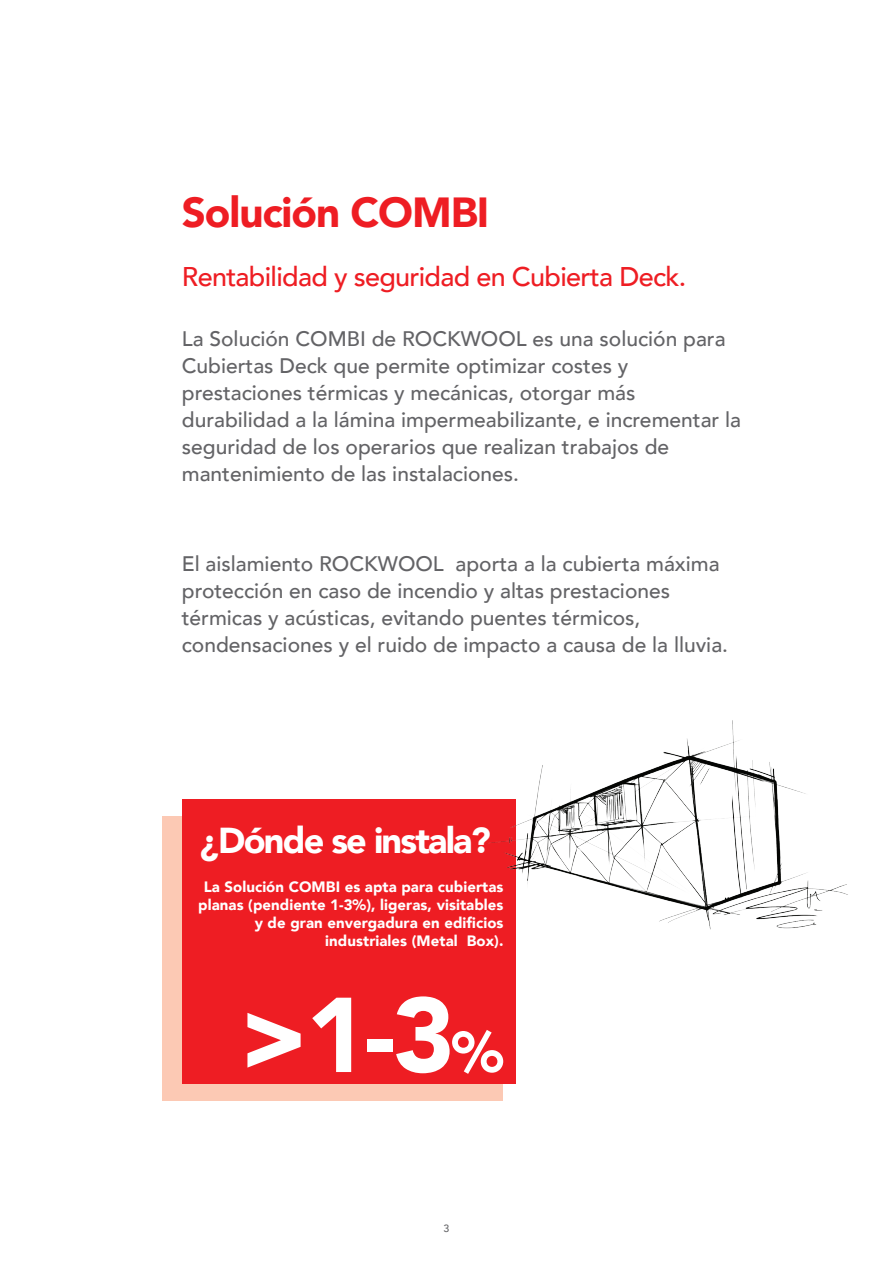
<style>
.page{position:relative;width:893px;height:1263px;background:#fff}
.page>*{position:absolute;margin:0;border:0;box-sizing:border-box;transform-origin:0 0}
.t1{font:900 105px "Avenir";color:#fff}
.t2{font:900 42px "Avenir";letter-spacing:-.025em;color:#ee1d23}
.t3{font:900 36px "Avenir";letter-spacing:-.05em;color:#fff}
.t4{font:500 27px "Avenir";letter-spacing:-.025em;color:#ee1d23}
.t5{font:500 21px/27px "Avenir";color:#636366}
.t6{font:900 15px/18px "Avenir";letter-spacing:.005em;color:#fff;text-align:right}
.t7{font:500 10.5px "Avenir";color:#636366}
.s1{font-size:57px}
</style>
<div class="page">
<div style="left:163px;top:816px;width:340px;height:284px;background:#fcc9b4"></div>
<div style="left:182px;top:799px;width:333px;height:285px;background:#ee1d23"></div>
<img style="left:486px;top:720px;width:362px;height:242px">
<h2 class="t2" style="left:182px;top:177px;width:309px">Solución COMBI</h2>
<p class="t4" style="left:182px;top:253px;width:506px">Rentabilidad y seguridad en Cubierta Deck.</p>
<p class="t5" style="left:182px;top:324px;width:561px">La Solución COMBI de ROCKWOOL es una solución para Cubiertas Deck que permite optimizar costes y prestaciones térmicas y mecánicas, otorgar más durabilidad a la lámina impermeabilizante, e incrementar la seguridad de los operarios que realizan trabajos de mantenimiento de las instalaciones.</p>
<p class="t5" style="left:182px;top:549px;width:548px">El aislamiento ROCKWOOL aporta a la cubierta máxima protección en caso de incendio y altas prestaciones térmicas y acústicas, evitando puentes térmicos, condensaciones y el ruido de impacto a causa de la lluvia.</p>
<h3 class="t3" style="left:200px;top:810px;width:292px">¿Dónde se instala?</h3>
<p class="t6" style="left:198px;top:877px;width:307px">La Solución COMBI es apta para cubiertas planas (pendiente 1-3%), ligeras, visitables y de gran envergadura en edificios industriales (Metal Box).</p>
<h1 class="t1" style="left:239px;top:945px;width:266px">&gt;1-3<span class="s1">%</span></h1>
<p class="t7" style="left:444px;top:1219px;width:7px">3</p>
</div>
